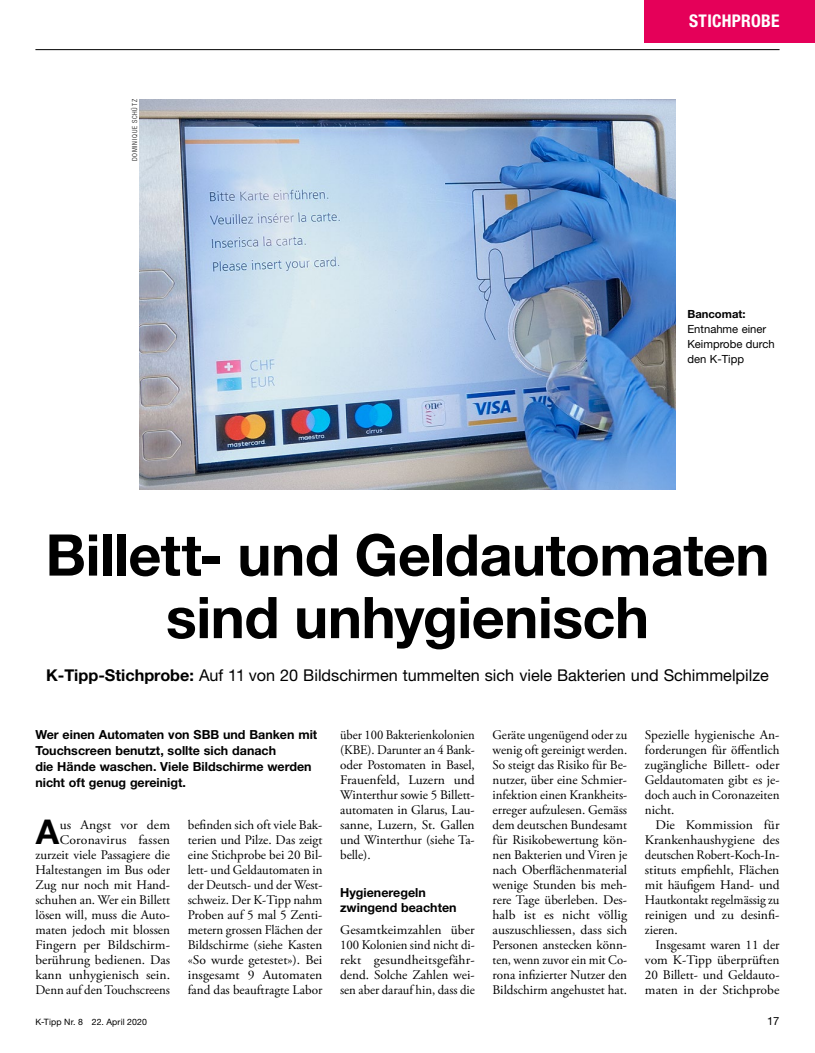
<style>
.page{position:relative;width:815px;height:1053px;background:#fff}
.page>*{position:absolute;margin:0;border:0;box-sizing:border-box;transform-origin:0 0}
.t1{font:700 57.5px/62.5px "Helvetica Neue LT Std";letter-spacing:-.01em;color:#000;text-align:center}
.t2{font:700 34.12px "Helvetica Neue LT Std";color:#000}
.t3{font:700 condensed 17.5px "Helvetica Neue LT Std";letter-spacing:.02em;color:#fff}
.t4{font:16.25px "Helvetica Neue LT Std";color:#000}
.t5{font:13.12px/15px "Adobe Garamond Pro";color:#000;text-align:justify}
.t6{font:13.12px/15px "Adobe Garamond Pro";color:#000;text-align:justify;scale:1.04 1}
.t7{font:13.12px/15px "Adobe Garamond Pro";color:#000;text-align:justify;scale:.96 1}
.t8{font:700 12.5px/16.2px "Helvetica Neue LT Std";color:#000}
.t9{font:11.25px/15px "Helvetica Neue LT Std";color:#000}
.t10{font:700 11.25px "Helvetica Neue LT Std";color:#000}
.t11{font:8.75px "Helvetica Neue LT Std";letter-spacing:.02em;color:#000}
.t12{font:300 condensed 6.88px "Helvetica Neue LT Std";letter-spacing:.115em;color:#000}
.s1{font-weight:700}
</style>
<div class="page">
<hr style="left:35px;top:49px;width:745px;height:1px;background:#000">
<img style="left:140px;top:99px;width:535px;height:390px">
<div style="left:645px;top:0;width:170px;height:43px;background:#e50059"></div>
<p class="t12" style="left:131px;top:161px;width:63px;rotate:-90deg">dominique schütz</p>
<h3 class="t3" style="left:689px;top:10px;width:92px">STICHPROBE</h3>
<p class="t10" style="left:687px;top:307px;width:60px">Bancomat:</p>
<p class="t9" style="left:687px;top:322px;width:89px">Entnahme einer<br>Keimprobe durch den K-Tipp</p>
<h1 class="t1" style="left:46px;top:522px;width:725px">Billett- und Geldautomaten sind unhygienisch</h1>
<p class="t4" style="left:46px;top:665px;width:724px"><span class="s1">K-Tipp-Stichprobe:</span> Auf 11 von 20 Bildschirmen tummelten sich viele Bakterien und Schimmelpilze</p>
<p class="t8" style="left:35px;top:725px;width:283px">Wer einen Automaten von SBB und Banken mit Touchscreen benutzt, sollte sich danach<br>die Hände waschen. Viele Bildschirme werden nicht oft genug gereinigt.</p>
<h2 class="t2" style="left:36px;top:810px;width:25px">A</h2>
<p class="t6" style="left:35px;top:817px;width:131px;text-align:right">us Angst vor dem<br>Coronavirus fassen zurzeit viele Passagiere die<br>Haltestangen im Bus oder<br>Zug nur noch mit Hand&shy;schuhen an. Wer ein Billett lösen will, muss die Auto&shy;maten jedoch mit blossen<br>Fingern per Bildschirm&shy;berührung bedienen. Das kann unhygienisch sein.<br>Denn auf den Touchscreens</p>
<p class="t5" style="left:188px;top:817px;width:136px">befinden sich oft viele Bak&shy;terien und Pilze. Das zeigt eine Stichprobe bei 20 Bil&shy;lett- und Geldautomaten in der Deutsch- und der West&shy;schweiz. Der K-Tipp nahm Proben auf 5 mal 5 Zenti&shy;metern grossen Flächen der Bildschirme (siehe Kasten «So wurde getestet»). Bei insgesamt 9 Automaten fand das beauftragte Labor</p>
<p class="t7" style="left:340px;top:727px;width:142px">über 100 Bakterienkolonien (KBE). Darunter an 4 Bank&shy;oder Postomaten in Basel, Frauenfeld, Luzern und Winterthur sowie 5 Billett&shy;automaten in Glarus, Lau&shy;sanne, Luzern, St. Gallen und Winterthur (siehe Ta&shy;belle).</p>
<p class="t8" style="left:340px;top:884px;width:118px;line-height:15px">Hygieneregeln zwingend beachten</p>
<p class="t6" style="left:340px;top:922px;width:131px">Gesamtkeimzahlen über 100 Kolonien sind nicht di&shy;rekt gesundheitsgefähr&shy;dend. Solche Zahlen wei&shy;sen aber darauf hin, dass die</p>
<p class="t5" style="left:493px;top:727px;width:136px">Geräte ungenügend oder zu wenig oft gereinigt werden.<br>So steigt das Risiko für Be&shy;nutzer, über eine Schmier&shy;infektion einen Krankheits&shy;erreger aufzulesen. Gemäss dem deutschen Bundesamt für Risikobewertung kön&shy;nen Bakterien und Viren je nach Oberflächenmaterial wenige Stunden bis meh&shy;rere Tage überleben. Des&shy;halb ist es nicht völlig auszuschliessen, dass sich Personen anstecken könn&shy;ten, wenn zuvor ein mit Co&shy;rona infizierter Nutzer den Bildschirm angehustet hat.</p>
<p class="t5" style="left:645px;top:727px;width:136px">Spezielle hygienische An&shy;forderungen für öffentlich zugängliche Billett- oder Geldautomaten gibt es je&shy;doch auch in Coronazeiten nicht.</p>
<p class="t6" style="left:645px;top:817px;width:131px;text-indent:11px">Die Kommission für Krankenhaushygiene des deutschen Robert-Koch-In&shy;stituts empfiehlt, Flächen mit häufigem Hand- und Hautkontakt regelmässig zu reinigen und zu desinfi&shy;zieren.</p>
<p class="t5" style="left:645px;top:937px;width:136px;text-indent:11px">Insgesamt waren 11 der vom K-Tipp überprüften 20 Billett- und Geldauto&shy;maten in der Stichprobe</p>
<p class="t11" style="left:35px;top:1016px;width:113px">K-Tipp Nr. 8 22. April 2020</p>
<p class="t9" style="left:767px;top:1012px;width:14px">17</p>
</div>
